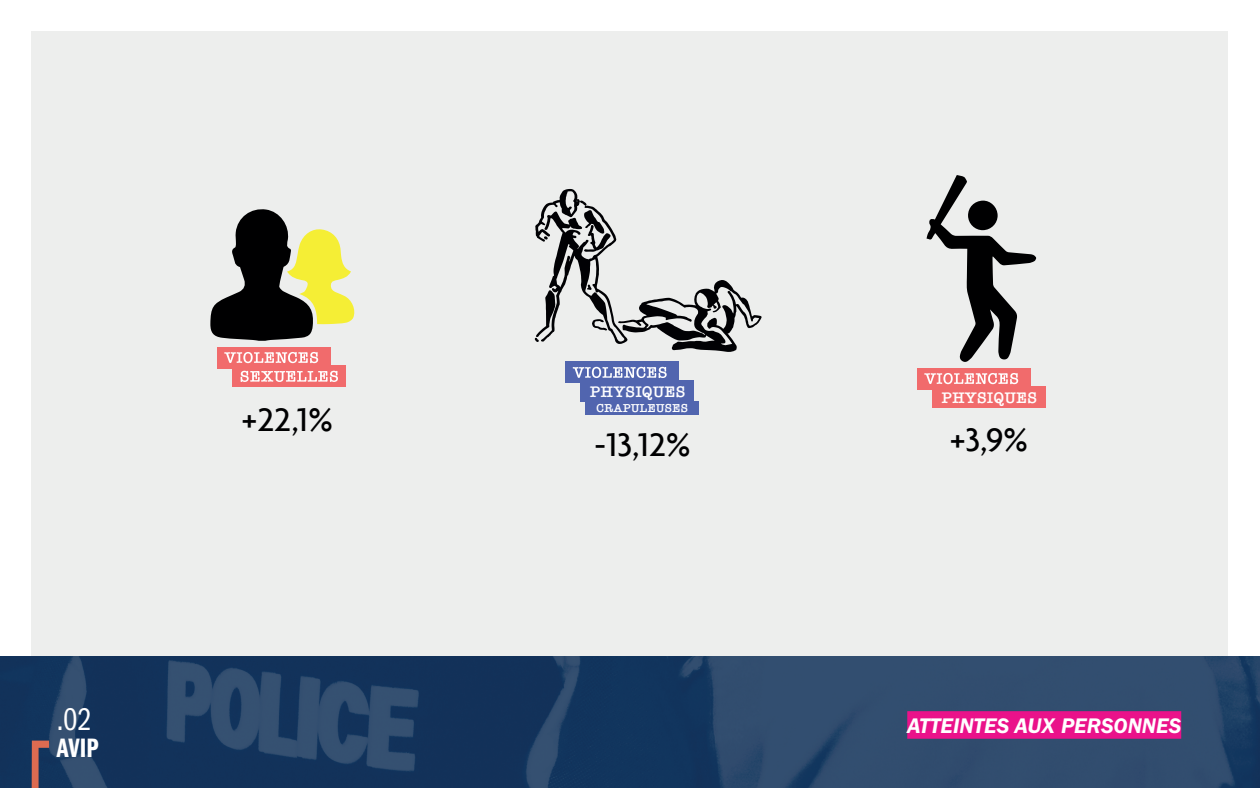
<style>
.page{position:relative;width:1260px;height:788px;background:#fff}
.page>*{position:absolute;margin:0;border:0;box-sizing:border-box;transform-origin:0 0}
.t1{font:500 35px "Agenda";color:#000001}
.t2{font:32.46px "ITC Franklin Gothic Std Bk Cp";color:#fff}
.t3{font:27.56px "ITC Franklin Gothic Std Dm Cp";color:#fff}
.t4{font:italic 600 21.88px "ITC Franklin Gothic Std";color:#fff}
.t5{font:600 15.84px "American Typewriter";letter-spacing:.03em;color:#fff}
.t6{font:600 11.9px "American Typewriter";letter-spacing:.03em;color:#fff}
</style>
<div class="page">
<div style="left:32px;top:32px;width:1196px;height:724px;background:#edeeed"></div>
<img style="left:0;top:656px;width:1260px;height:132px">
<svg style="left:32px;top:740px;width:17px;height:48px"></svg>
<div style="left:907px;top:711px;width:274px;height:27px;background:#ea128a"></div>
<div style="left:232px;top:366px;width:114px;height:21px;background:#f16b6c"></div>
<svg style="left:241px;top:370px;width:97px;height:12px"></svg>
<div style="left:217px;top:347px;width:114px;height:21px;background:#f16b6c"></div>
<svg style="left:224px;top:352px;width:94px;height:11px"></svg>
<svg style="left:210px;top:209px;width:145px;height:132px"></svg>
<div style="left:932px;top:387px;width:114px;height:21px;background:#f16b6c"></div>
<div style="left:917px;top:368px;width:114px;height:21px;background:#f16b6c"></div>
<svg style="left:924px;top:373px;width:94px;height:11px"></svg>
<svg style="left:927px;top:175px;width:109px;height:187px"></svg>
<div style="left:968px;top:200px;width:30px;height:30px;background:#000001;border-radius:50%"></div>
<div style="left:580px;top:380px;width:114px;height:21px;background:#5165af"></div>
<div style="left:565px;top:362px;width:114px;height:21px;background:#5165af"></div>
<svg style="left:573px;top:367px;width:94px;height:11px"></svg>
<div style="left:586px;top:401px;width:113px;height:14px;background:#5165af"></div>
<svg style="left:535px;top:189px;width:227px;height:163px"></svg>
<h2 class="t2" style="left:57px;top:701px;width:36px">.02</h2>
<p class="t3" style="left:57px;top:733px;width:43px">AVIP</p>
<h1 class="t1" style="left:241px;top:399px;width:93px">+22,1%</h1>
<p class="t5" style="left:590px;top:379px;width:97px">PHYSIQUES</p>
<p class="t6" style="left:597px;top:398px;width:93px">CRAPULEUSES</p>
<h1 class="t1" style="left:595px;top:423px;width:97px">-13,12%</h1>
<p class="t5" style="left:942px;top:385px;width:97px">PHYSIQUES</p>
<h1 class="t1" style="left:950px;top:419px;width:80px">+3,9%</h1>
<p class="t4" style="left:907px;top:713px;width:275px">ATTEINTES AUX PERSONNES</p>
</div>
